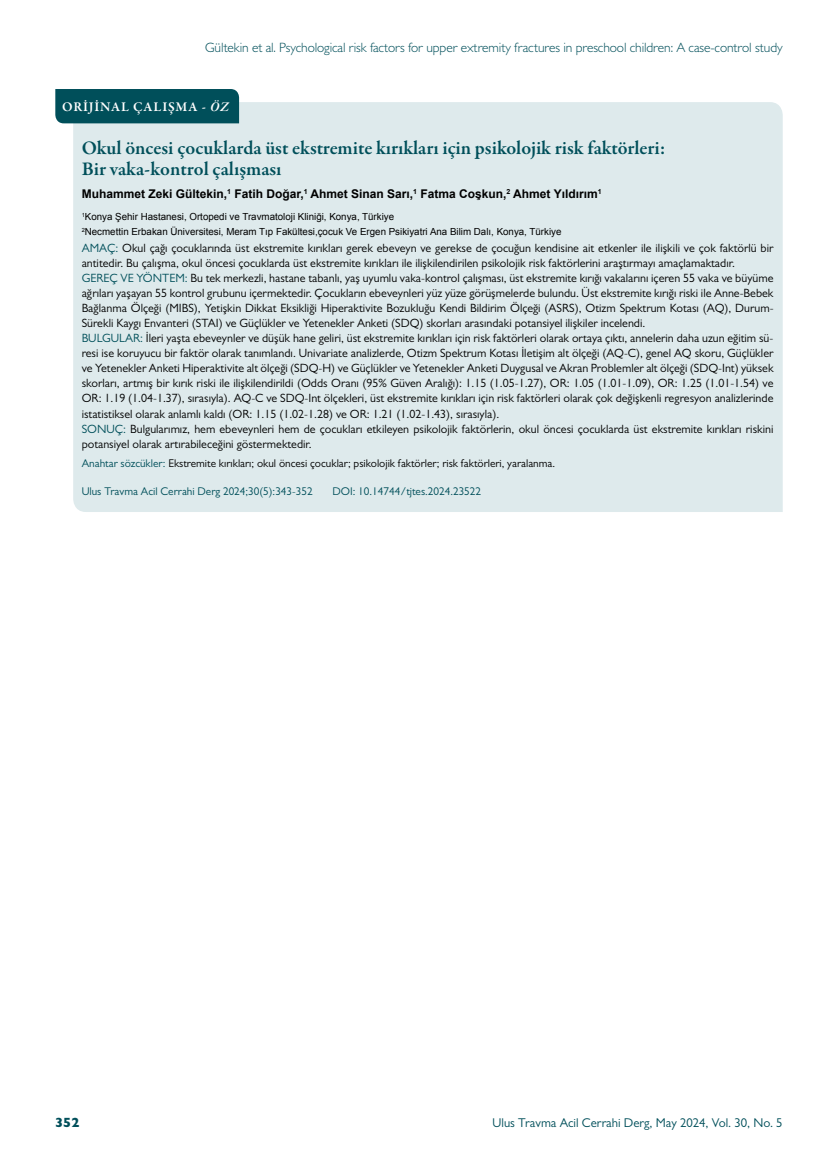
<style>
.page{position:relative;width:838px;height:1170px;background:#fff}
.page>*{position:absolute;margin:0;border:0;box-sizing:border-box;transform-origin:0 0}
.t1{font:600 19.5px/21px "Garamond Premr Pro";color:#004f5a}
.t2{font:300 13.5px "Gill Sans MT Pro";letter-spacing:-.005em;color:#004f5a}
.t3{font:600 13.5px "Garamond Premr Pro";letter-spacing:.06em;color:#fff}
.t4{font:800 13.5px "Gill Sans MT Pro";color:#004f5a}
.t5{font:12.75px "Gill Sans MT Pro";color:#004f5a}
.t6{font:12px/15px "Gill Sans MT Pro";color:#000}
.t7{font:700 12px "Arial";color:#000}
.t8{font:11.25px "Gill Sans MT Pro";color:#000}
.t9{font:11.25px "Gill Sans MT Pro";color:#004f5a}
.t10{font:9.75px/15.3px "Arial";color:#000}
.s1{font-style:italic}
.s2{color:#004f5a}
</style>
<div class="page">
<div style="left:73px;top:102px;width:709px;height:410px;background:#deeaec"></div>
<div style="left:55px;top:89px;width:184px;height:34px;background:#004f5a"></div>
<p class="t2" style="left:205px;top:39px;width:579px">Gültekin et al. Psychological risk factors for upper extremity fractures in preschool children: A case-control study</p>
<p class="t3" style="left:62px;top:99px;width:168px">ORİJİNAL ÇALIŞMA - <span class="s1">ÖZ</span></p>
<h1 class="t1" style="left:82px;top:138px;width:585px">Okul öncesi çocuklarda üst ekstremite kırıkları için psikolojik risk faktörleri:<br>Bir vaka-kontrol çalışması</h1>
<p class="t7" style="left:82px;top:186px;width:521px">Muhammet Zeki Gültekin,<sup>1</sup> Fatih Doğar,<sup>1</sup> Ahmet Sinan Sarı,<sup>1</sup> Fatma Coşkun,<sup>2</sup> Ahmet Yıldırım<sup>1</sup></p>
<p class="t10" style="left:82px;top:209px;width:481px"><sup>1</sup>Konya Şehir Hastanesi, Ortopedi ve Travmatoloji Kliniği, Konya, Türkiye<br><sup>2</sup>Necmettin Erbakan Üniversitesi, Meram Tıp Fakültesi,çocuk Ve Ergen Psikiyatri Ana Bilim Dalı, Konya, Türkiye</p>
<p class="t6" style="left:82px;top:241px;width:693px"><span class="s2">AMAÇ:</span> Okul çağı çocuklarında üst ekstremite kırıkları gerek ebeveyn ve gerekse de çocuğun kendisine ait etkenler ile ilişkili ve çok faktörlü bir antitedir. Bu çalışma, okul öncesi çocuklarda üst ekstremite kırıkları ile ilişkilendirilen psikolojik risk faktörlerini araştırmayı amaçlamaktadır.<br><span class="s2">GEREÇ VE YÖNTEM:</span> Bu tek merkezli, hastane tabanlı, yaş uyumlu vaka-kontrol çalışması, üst ekstremite kırığı vakalarını içeren 55 vaka ve büyüme ağrıları yaşayan 55 kontrol grubunu içermektedir. Çocukların ebeveynleri yüz yüze görüşmelerde bulundu. Üst ekstremite kırığı riski ile Anne-Bebek Bağlanma Ölçeği (MIBS), Yetişkin Dikkat Eksikliği Hiperaktivite Bozukluğu Kendi Bildirim Ölçeği (ASRS), Otizm Spektrum Kotası (AQ), Durum-Sürekli Kaygı Envanteri (STAI) ve Güçlükler ve Yetenekler Anketi (SDQ) skorları arasındaki potansiyel ilişkiler incelendi.<br><span class="s2">BULGULAR:</span> İleri yaşta ebeveynler ve düşük hane geliri, üst ekstremite kırıkları için risk faktörleri olarak ortaya çıktı, annelerin daha uzun eğitim sü&shy;resi ise koruyucu bir faktör olarak tanımlandı. Univariate analizlerde, Otizm Spektrum Kotası İletişim alt ölçeği (AQ-C), genel AQ skoru, Güçlükler ve Yetenekler Anketi Hiperaktivite alt ölçeği (SDQ-H) ve Güçlükler ve Yetenekler Anketi Duygusal ve Akran Problemler alt ölçeği (SDQ-Int) yüksek skorları, artmış bir kırık riski ile ilişkilendirildi (Odds Oranı (95% Güven Aralığı): 1.15 (1.05-1.27), OR: 1.05 (1.01-1.09), OR: 1.25 (1.01-1.54) ve OR: 1.19 (1.04-1.37), sırasıyla). AQ-C ve SDQ-Int ölçekleri, üst ekstremite kırıkları için risk faktörleri olarak çok değişkenli regresyon analizlerinde istatistiksel olarak anlamlı kaldı (OR: 1.15 (1.02-1.28) ve OR: 1.21 (1.02-1.43), sırasıyla).<br><span class="s2">SONUÇ:</span> Bulgularımız, hem ebeveynleri hem de çocukları etkileyen psikolojik faktörlerin, okul öncesi çocuklarda üst ekstremite kırıkları riskini potansiyel olarak artırabileceğini göstermektedir.</p>
<p class="t8" style="left:82px;top:456px;width:475px"><span class="s2">Anahtar sözcükler:</span> Ekstremite kırıkları; okul öncesi çocuklar; psikolojik faktörler; risk faktörleri, yaralanma.</p>
<p class="t9" style="left:82px;top:484px;width:232px">Ulus Travma Acil Cerrahi Derg 2024;30(5):343-352</p>
<p class="t9" style="left:332px;top:484px;width:150px">DOI: 10.14744/tjtes.2024.23522</p>
<p class="t4" style="left:55px;top:1114px;width:26px">352</p>
<p class="t5" style="left:492px;top:1115px;width:291px">Ulus Travma Acil Cerrahi Derg, May 2024, Vol. 30, No. 5</p>
</div>
